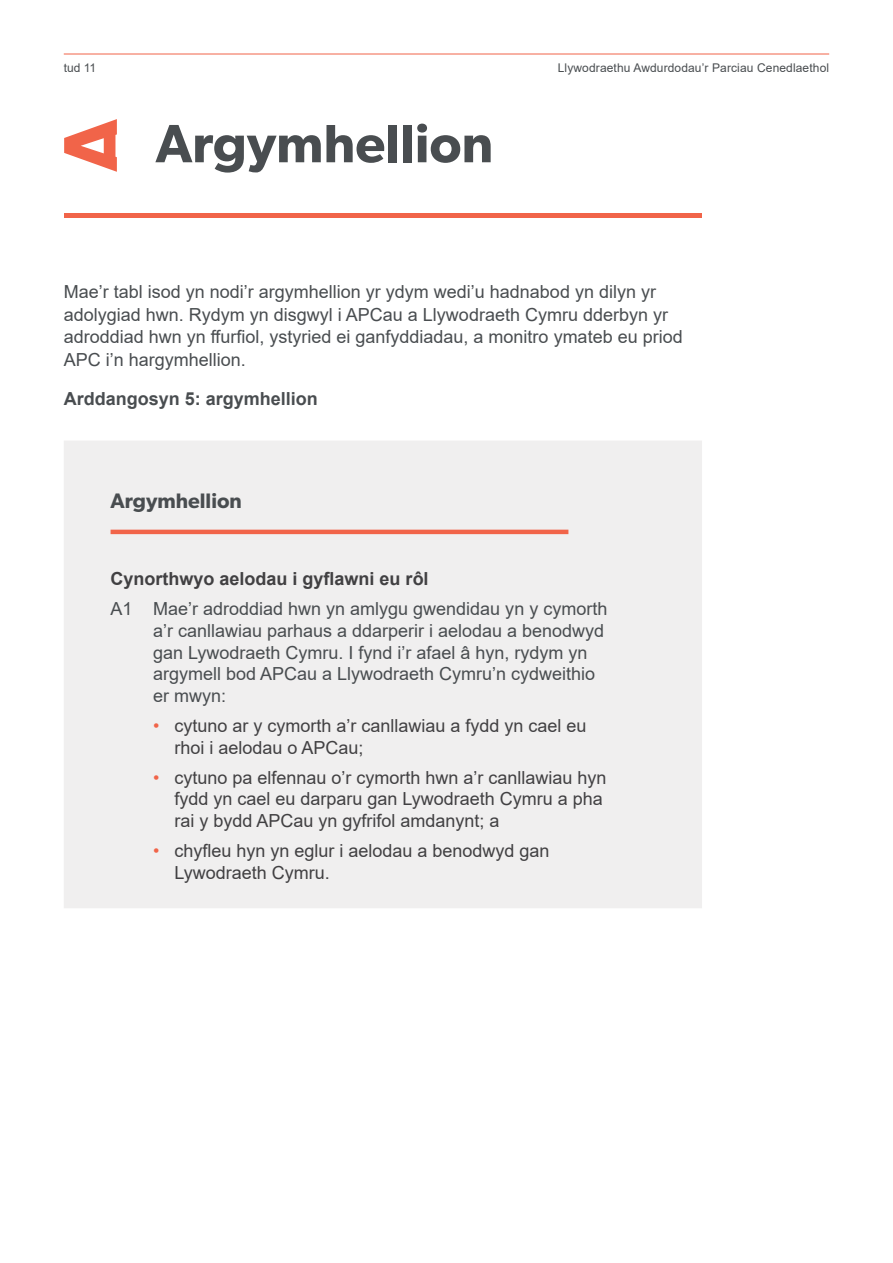
<style>
.page{position:relative;width:893px;height:1263px;background:#fff}
.page>*{position:absolute;margin:0;border:0;box-sizing:border-box;transform-origin:0 0}
.Page_title{font:600 54px "Gibson";color:#494d50}
.Recommendation_orange_underline{font:600 21px "Gibson";color:#494d50}
.t1{font:18px/21.6px "Arial";color:#414042}
.Normal_Body_Text{font:18px/22.5px "Arial";color:#494d50}
.R1{font:18px/21.6px "Arial";color:#494d50}
.Recommendations_body{font:700 18px "Arial";color:#414042}
.Box___Figure_Heading{font:700 18px "Arial";color:#494d50}
.t2{font:12px "Arial";letter-spacing:.01em;color:#494d50}
.s1{color:#f16449}
</style>
<div class="page">
<hr style="left:64px;top:54px;width:765px;height:1px;background:#f16449">
<div style="left:64px;top:441px;width:638px;height:467px;background:#f0efef"></div>
<hr style="left:111px;top:530px;width:457px;height:4px;background:#f16449">
<svg style="left:64px;top:119px;width:53px;height:53px"></svg>
<div style="left:64px;top:213px;width:638px;height:5px;background:#f16449"></div>
<p class="t2" style="left:64px;top:59px;width:34px">tud 11</p>
<p class="t2" style="left:558px;top:59px;width:273px">Llywodraethu Awdurdodau’r Parciau Cenedlaethol</p>
<h2 class="Page_title" style="left:156px;top:111px;width:339px">Argymhellion</h2>
<p class="Normal_Body_Text" style="left:64px;top:280px;width:620px">Mae’r tabl isod yn nodi’r argymhellion yr ydym wedi’u hadnabod yn dilyn yr adolygiad hwn. Rydym yn disgwyl i APCau a Llywodraeth Cymru dderbyn yr adroddiad hwn yn ffurfiol, ystyried ei ganfyddiadau, a monitro ymateb eu priod APC i’n hargymhellion.</p>
<p class="Box___Figure_Heading" style="left:64px;top:386px;width:256px">Arddangosyn 5: argymhellion</p>
<p class="Recommendation_orange_underline" style="left:111px;top:489px;width:133px">Argymhellion</p>
<p class="Recommendations_body" style="left:111px;top:566px;width:320px">Cynorthwyo aelodau i gyflawni eu rôl</p>
<p class="R1" style="left:153px;top:598px;width:456px;text-indent:-43px">A1 Mae’r adroddiad hwn yn amlygu gwendidau yn y cymorth a’r canllawiau parhaus a ddarperir i aelodau a benodwyd gan Lywodraeth Cymru. I fynd i’r afael â hyn, rydym yn argymell bod APCau a Llywodraeth Cymru’n cydweithio er mwyn:</p>
<p class="t1" style="left:174px;top:715px;width:414px;text-indent:-21px"><span class="s1">•</span> cytuno ar y cymorth a’r canllawiau a fydd yn cael eu rhoi i aelodau o APCau;</p>
<p class="t1" style="left:174px;top:766px;width:434px;text-indent:-21px"><span class="s1">•</span> cytuno pa elfennau o’r cymorth hwn a’r canllawiau hyn fydd yn cael eu darparu gan Lywodraeth Cymru a pha rai y bydd APCau yn gyfrifol amdanynt; a</p>
<p class="t1" style="left:174px;top:840px;width:377px;text-indent:-21px"><span class="s1">•</span> chyfleu hyn yn eglur i aelodau a benodwyd gan<br>Lywodraeth Cymru.</p>
</div>
